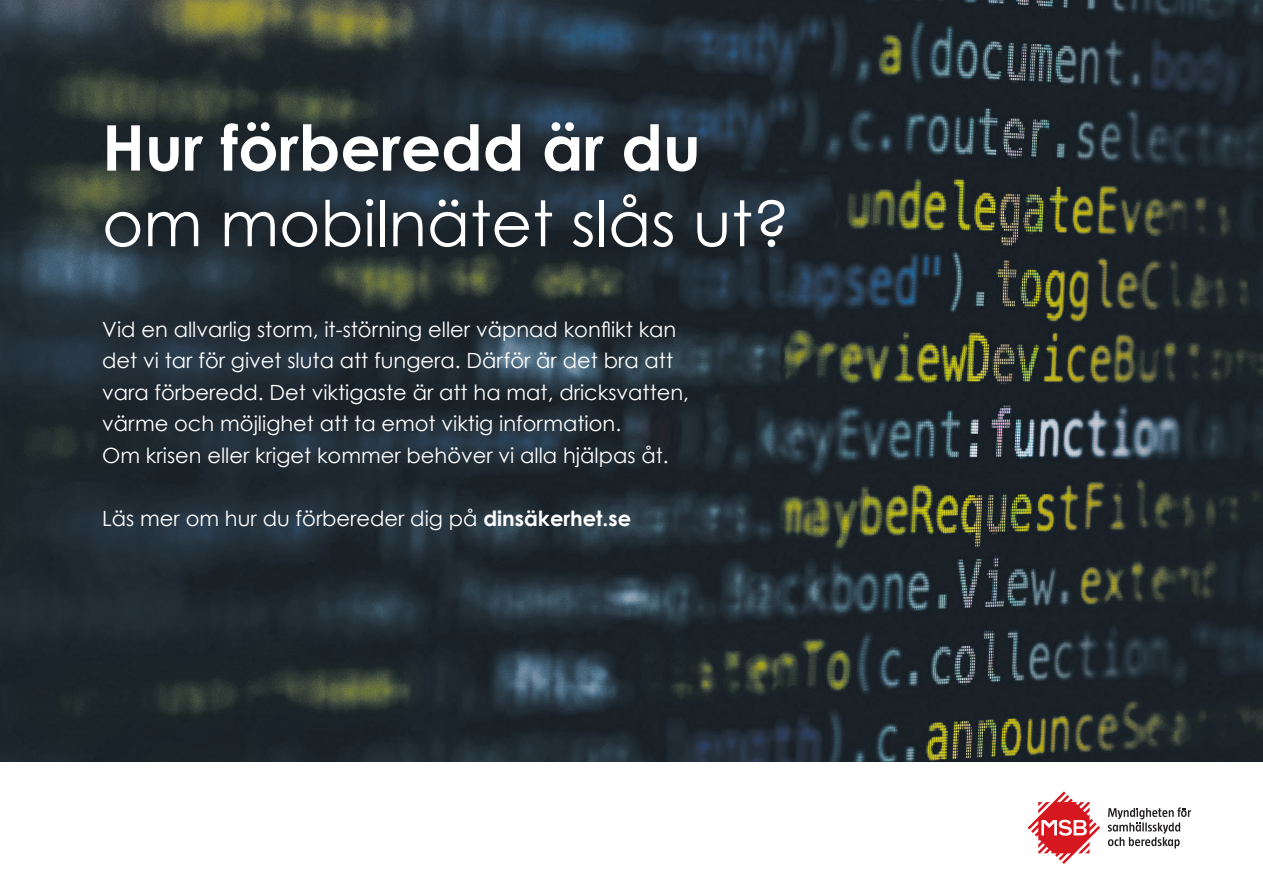
<style>
.page{position:relative;width:1263px;height:893px;background:#fff}
.page>*{position:absolute;margin:0;border:0;box-sizing:border-box;transform-origin:0 0}
.t1{font:63px "Century Gothic";color:#fff}
.t2{font:700 63px "Century Gothic";color:#fff}
.t3{font:21px/31.5px "Century Gothic";color:#fff}
.s1{font-weight:700}
</style>
<div class="page">
<img style="left:0;top:0;width:1263px;height:762px">
<svg style="left:1028px;top:791px;width:72px;height:73px"></svg>
<svg style="left:1108px;top:807px;width:83px;height:41px"></svg>
<h1 class="t2" style="left:102px;top:108px;width:600px">Hur förberedd är du</h1>
<h1 class="t1" style="left:102px;top:185px;width:689px">om mobilnätet slås ut?</h1>
<p class="t3" style="left:102px;top:313px;width:588px">Vid en allvarlig storm, it-störning eller väpnad konflikt kan det vi tar för givet sluta att fungera. Därför är det bra att vara förberedd. Det viktigaste är att ha mat, dricksvatten, värme och möjlighet att ta emot viktig information.<br>Om krisen eller kriget kommer behöver vi alla hjälpas åt.</p>
<p class="t3" style="left:102px;top:502px;width:530px">Läs mer om hur du förbereder dig på <span class="s1">dinsäkerhet.se</span></p>
</div>
